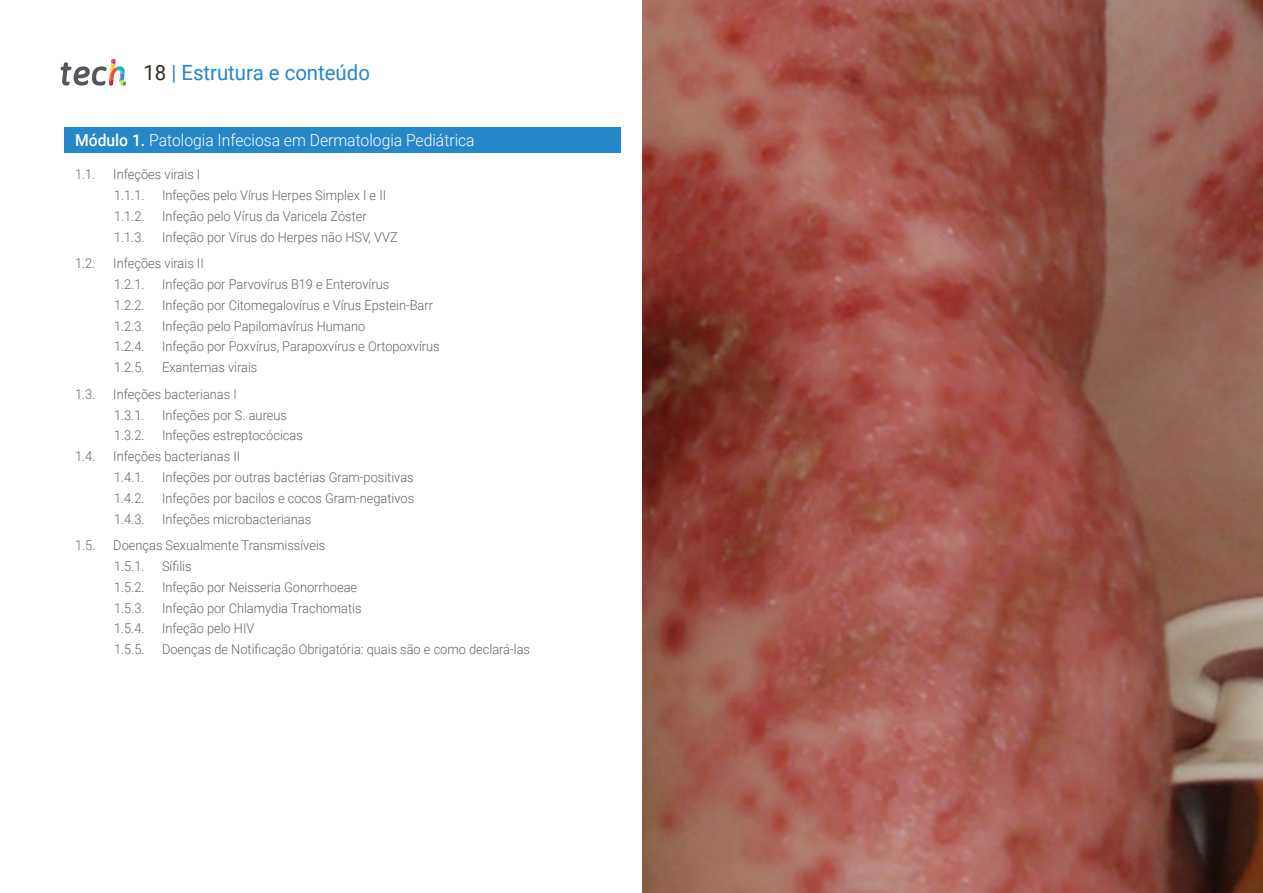
<style>
.page{position:relative;width:1263px;height:893px;background:#fff}
.page>*{position:absolute;margin:0;border:0;box-sizing:border-box;transform-origin:0 0}
.t1{font:21px "Roboto";color:#2488c9}
.t2{font:300 16.5px "Roboto";color:#fff;scale:.95 1}
.t3{font:300 13.5px/20.7px "Roboto";color:#61646a;scale:.95 1}
.t4{font:300 13.5px/20.7px "Roboto";color:#646669;scale:.95 1}
.s1{color:#312e20}
.s2{font-weight:500}
.s3{color:#646669}
.s4{color:#61646a}
</style>
<div class="page">
<div style="left:64px;top:128px;width:557px;height:25px;background:#2488c9"></div>
<img style="left:642px;top:0;width:621px;height:893px">
<svg style="left:61px;top:59px;width:65px;height:27px"></svg>
<h1 class="t1" style="left:144px;top:57px;width:228px"><span class="s1">18</span> | Estrutura e conteúdo</h1>
<p class="t2" style="left:75px;top:129px;width:422px"><span class="s2">Módulo 1.</span> Patologia Infeciosa em Dermatologia Pediátrica</p>
<p class="t3" style="left:75px;top:164px;width:23px">1.1.</p>
<p class="t3" style="left:113px;top:164px;width:93px">Infeções virais <span class="s3">I<br></span>1.1.1.</p>
<p class="t3" style="left:162px;top:185px;width:237px">Infeções pelo Vírus Herpes Simplex I e II</p>
<p class="t3" style="left:114px;top:205px;width:34px">1.1.2.</p>
<p class="t3" style="left:162px;top:205px;width:217px">Infeção pelo Vírus da Varicela Zóster</p>
<p class="t3" style="left:114px;top:226px;width:34px">1.1.3.</p>
<p class="t3" style="left:162px;top:226px;width:250px">Infeção por Vírus do Herpes não HSV, VVZ</p>
<p class="t3" style="left:75px;top:253px;width:23px">1.2.</p>
<p class="t3" style="left:113px;top:253px;width:97px">Infeções virais <span class="s3">II<br></span>1.2.1.</p>
<p class="t3" style="left:162px;top:274px;width:241px">Infeção por Parvovírus B19 e Enterovírus</p>
<p class="t3" style="left:114px;top:294px;width:34px">1.2.2.</p>
<p class="t3" style="left:162px;top:294px;width:287px">Infeção por Citomegalovírus e Vírus Epstein-Barr</p>
<p class="t3" style="left:114px;top:315px;width:34px">1.2.3.</p>
<p class="t3" style="left:162px;top:315px;width:216px">Infeção pelo Papilomavírus Humano</p>
<p class="t3" style="left:114px;top:336px;width:34px">1.2.4.</p>
<p class="t3" style="left:162px;top:336px;width:294px">Infeção por Poxvírus, Parapoxvírus e Ortopoxvírus</p>
<p class="t3" style="left:114px;top:357px;width:34px">1.2.5.</p>
<p class="t3" style="left:162px;top:357px;width:102px">Exantemas virais</p>
<p class="t3" style="left:75px;top:383px;width:23px">1.3.</p>
<p class="t3" style="left:113px;top:383px;width:132px">Infeções <span class="s3">bacterianas I<br></span>1.3.1.</p>
<p class="t3" style="left:162px;top:404px;width:133px">Infeções por S. aureus</p>
<p class="t3" style="left:114px;top:425px;width:34px">1.3.2.</p>
<p class="t3" style="left:162px;top:425px;width:150px">Infeções estreptocócicas</p>
<p class="t3" style="left:75px;top:446px;width:23px">1.4.</p>
<p class="t3" style="left:113px;top:446px;width:135px">Infeções bacterianas II<br>1.4.1.</p>
<p class="t3" style="left:162px;top:466px;width:266px">Infeções por outras bactérias Gram-positivas</p>
<p class="t3" style="left:114px;top:487px;width:34px">1.4.2.</p>
<p class="t3" style="left:162px;top:487px;width:267px">Infeções por bacilos e cocos Gram-negativos</p>
<p class="t3" style="left:114px;top:508px;width:34px">1.4.3.</p>
<p class="t3" style="left:162px;top:508px;width:159px">Infeções microbacterianas</p>
<p class="t3" style="left:75px;top:535px;width:23px">1.5.</p>
<p class="t4" style="left:113px;top:535px;width:225px"><span class="s4">Doenças</span> Sexualmente Transmissíveis<br><span class="s4">1.5.1.</span></p>
<p class="t3" style="left:162px;top:555px;width:33px">Sífilis</p>
<p class="t3" style="left:114px;top:576px;width:34px">1.5.2.</p>
<p class="t3" style="left:162px;top:576px;width:207px">Infeção por Neisseria Gonorrhoeae</p>
<p class="t3" style="left:114px;top:597px;width:34px">1.5.3.</p>
<p class="t3" style="left:162px;top:597px;width:212px">Infeção por Chlamydia Trachomatis</p>
<p class="t3" style="left:114px;top:618px;width:34px">1.5.4.</p>
<p class="t3" style="left:162px;top:618px;width:99px">Infeção pelo HIV</p>
<p class="t3" style="left:114px;top:638px;width:34px">1.5.5.</p>
<p class="t3" style="left:162px;top:638px;width:389px">Doenças de Notificação Obrigatória: quais são e como declará-las</p>
</div>
